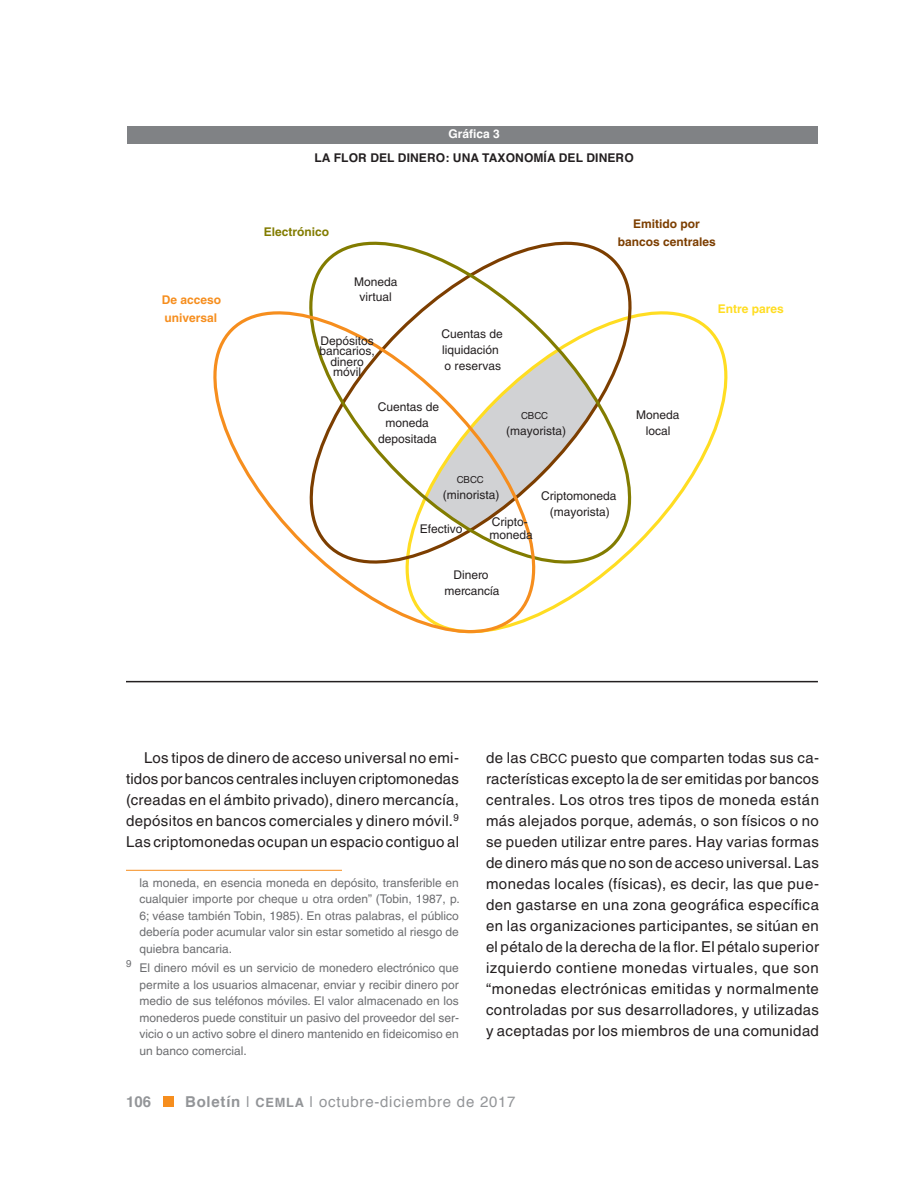
<style>
.page{position:relative;width:918px;height:1188px;background:#fff}
.page>*{position:absolute;margin:0;border:0;box-sizing:border-box;transform-origin:0 0}
.CUERPO_de_texto{font:15px/21px "Helvetica LT Pro";letter-spacing:.02em;color:#231f20;text-align:justify}
.t1{font:15px "Helvetica";letter-spacing:.05em;color:#939598}
.t2{font:700 15px "Helvetica";color:#939598}
.NOTAS{font:12px/16.5px "Helvetica LT Pro";color:#6c6d70;text-align:justify}
.t3{font:12px/15.9px "Helvetica LT Pro";color:#231f20;text-align:center}
.t4{font:700 12px/24px "Helvetica";letter-spacing:.01em;color:#231f20;text-align:center}
.t5{font:700 12px/17.9px "Helvetica LT Pro";color:#7c3e00;text-align:center}
.t6{font:700 12px/17.9px "Helvetica LT Pro";color:#f68e1e}
.t7{font:700 12px "Helvetica LT Pro";color:#827c00}
.t8{font:700 12px "Helvetica LT Pro";color:#fd2}
.NOTAS-2{font:9.9px "Helvetica";color:#6c6d70}
.t9{font:9.6px "Helvetica LT Pro";color:#231f20}
.s1{color:#fff}
.s2{font-family:"Helvetica LT Pro Roman SC850";font-size:12.75px}
.s3{font-weight:700}
.s4{font-family:"Helvetica Bold SC850";font-size:12.75px}
</style>
<div class="page">
<div style="left:163px;top:1096px;width:11px;height:11px;background:#f68e1e"></div>
<hr style="left:126px;top:870px;width:216px;height:1px;background:#f68e1e">
<div style="left:127px;top:126px;width:691px;height:18px;background:#808285"></div>
<hr style="left:126px;top:681px;width:692px;height:1px;background:#231f20">
<svg style="left:561px;top:311px;width:167px;height:294px"></svg>
<svg style="left:310px;top:241px;width:347px;height:344px"></svg>
<svg style="left:213px;top:290px;width:348px;height:344px"></svg>
<p class="t4" style="left:315px;top:122px;width:321px"><span class="s1">Gráfica 3<br></span>LA FLOR DEL DINERO: UNA TAXONOMÍA DEL DINERO</p>
<p class="t6" style="left:162px;top:291px;width:61px">De acceso universal</p>
<p class="t7" style="left:264px;top:224px;width:67px">Electrónico</p>
<p class="t5" style="left:618px;top:215px;width:99px">Emitido por bancos centrales</p>
<p class="t3" style="left:354px;top:273px;width:45px">Moneda virtual</p>
<p class="t3" style="left:320px;top:335px;width:57px;line-height:10.6px">Depósitos bancarios, dinero móvil</p>
<p class="t3" style="left:442px;top:326px;width:63px;text-align:left">Cuentas de liquidación o reservas</p>
<p class="t3" style="left:378px;top:399px;width:63px">Cuentas de moneda depositada</p>
<p class="t9" style="left:521px;top:410px;width:29px">CBCC</p>
<p class="t3" style="left:506px;top:423px;width:61px">(mayorista)</p>
<p class="t9" style="left:457px;top:474px;width:29px">CBCC</p>
<p class="t3" style="left:443px;top:487px;width:58px">(minorista)</p>
<p class="t3" style="left:489px;top:515px;width:45px;line-height:12.9px;text-align:left">Cripto&shy;moneda</p>
<p class="t3" style="left:420px;top:521px;width:44px">Efectivo</p>
<p class="t3" style="left:444px;top:567px;width:57px">Dinero mercancía</p>
<p class="t3" style="left:541px;top:488px;width:77px">Criptomoneda (mayorista)</p>
<p class="t3" style="left:636px;top:407px;width:45px">Moneda local</p>
<p class="t8" style="left:718px;top:301px;width:68px">Entre pares</p>
<p class="CUERPO_de_texto" style="left:126px;top:747px;width:335px;text-indent:18px">Los tipos de dinero de acceso universal no emi&shy;tidos por bancos centrales incluyen criptomonedas (creadas en el ámbito privado), dinero mercancía, depósitos en bancos comerciales y dinero móvil.<sup>9<br></sup>Las criptomonedas ocupan un espacio contiguo al</p>
<p class="NOTAS" style="left:140px;top:874px;width:322px">la moneda, en esencia moneda en depósito, transferible en cualquier importe por cheque u otra orden” (Tobin, 1987, p.<br>6; véase también Tobin, 1985). En otras palabras, el público debería poder acumular valor sin estar sometido al riesgo de quiebra bancaria.</p>
<p class="NOTAS-2" style="left:126px;top:956px;width:7px">9</p>
<p class="NOTAS" style="left:140px;top:960px;width:321px">El dinero móvil es un servicio de monedero electrónico que permite a los usuarios almacenar, enviar y recibir dinero por medio de sus teléfonos móviles. El valor almacenado en los monederos puede constituir un pasivo del proveedor del ser&shy;vicio o un activo sobre el dinero mantenido en fideicomiso en un banco comercial.</p>
<p class="CUERPO_de_texto" style="left:486px;top:747px;width:335px">de las <span class="s2">CBCC</span> puesto que comparten todas sus ca&shy;racterísticas excepto la de ser emitidas por bancos centrales. Los otros tres tipos de moneda están más alejados porque, además, o son físicos o no se pueden utilizar entre pares. Hay varias formas de dinero más que no son de acceso universal. Las monedas locales (físicas), es decir, las que pue&shy;den gastarse en una zona geográfica específica en las organizaciones participantes, se sitúan en el pétalo de la derecha de la flor. El pétalo superior izquierdo contiene monedas virtuales, que son “monedas electrónicas emitidas y normalmente controladas por sus desarrolladores, y utilizadas y aceptadas por los miembros de una comunidad</p>
<p class="t2" style="left:126px;top:1090px;width:27px">106</p>
<p class="t1" style="left:185px;top:1090px;width:332px"><span class="s3">Boletín</span> | <span class="s4">CEMLA</span> | octubre-diciembre de 2017</p>
</div>
